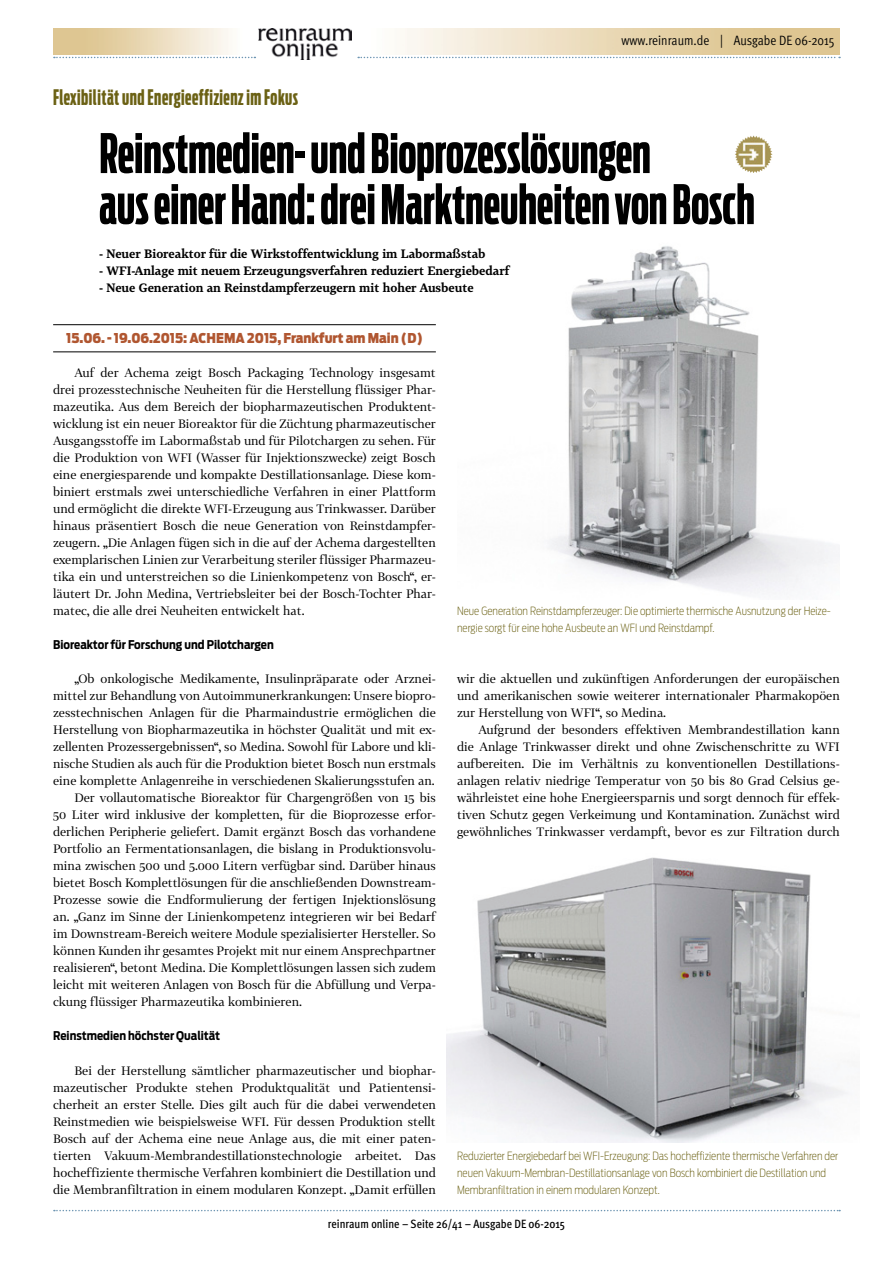
<style>
.page{position:relative;width:893px;height:1263px;background:#fff}
.page>*{position:absolute;margin:0;border:0;box-sizing:border-box;transform-origin:0 0}
.t1{font:700 54px/51px "Antenna Comp";color:#000}
.t2{font:700 21px "Antenna Comp";letter-spacing:.025em;color:#6b6114}
.t3{font:900 13.5px "Antenna Cond";color:#b05630}
.t4{font:13.5px "Meta OT Cond Norm";color:#000}
.t5{font:12px/17px "Tabac G2";color:#000;text-align:justify}
.t6{font:700 12px "Tabac G3";color:#000}
.t7{font:700 12px "Antenna Cond";color:#000}
.t8{font:500 condensed 12px "Meta OT";color:#000}
.t9{font:200 11.25px/17px "Antenna Cond";color:#6b6114}
</style>
<div class="page">
<svg style="left:358px;top:57px;width:482px;height:1px"></svg>
<svg style="left:54px;top:57px;width:201px;height:1px"></svg>
<svg style="left:54px;top:1210px;width:786px;height:1px"></svg>
<img style="left:258px;top:29px;width:94px;height:31px">
<img style="left:549px;top:246px;width:291px;height:347px">
<hr style="left:53px;top:324px;width:383px;height:1px;background:#000">
<hr style="left:53px;top:352px;width:383px;height:1px;background:#000">
<img style="left:446px;top:857px;width:402px;height:285px">
<img style="left:735px;top:135px;width:37px;height:38px">
<p class="t4" style="left:621px;top:32px;width:215px">www.reinraum.de | Ausgabe DE 06-2015</p>
<h2 class="t2" style="left:53px;top:86px;width:247px">Flexibilität und Energieeffizienz im Fokus</h2>
<h1 class="t1" style="left:99px;top:128px;width:657px">Reinstmedien- und Bioprozesslösungen<br>aus einer Hand: drei Marktneuheiten von Bosch</h1>
<p class="t6" style="left:99px;top:245px;width:388px">- Neuer Bioreaktor für die Wirkstoffentwicklung im Labormaßstab</p>
<p class="t6" style="left:99px;top:262px;width:412px">- WFI-Anlage mit neuem Erzeugungsverfahren reduziert Energiebedarf</p>
<p class="t6" style="left:99px;top:279px;width:376px">- Neue Generation an Reinstdampferzeugern mit hoher Ausbeute</p>
<p class="t3" style="left:66px;top:330px;width:358px">15.06. - 19.06.2015: ACHEMA 2015, Frankfurt am Main (D)</p>
<p class="t5" style="left:53px;top:364px;width:384px;text-indent:21px">Auf der Achema zeigt Bosch Packaging Technology insgesamt drei prozesstechnische Neuheiten für die Herstellung flüssiger Phar&shy;mazeutika. Aus dem Bereich der biopharmazeutischen Produktent&shy;wicklung ist ein neuer Bioreaktor für die Züchtung pharmazeutischer Ausgangsstoffe im Labormaßstab und für Pilotchargen zu sehen. Für die Produktion von WFI (Wasser für Injektionszwecke) zeigt Bosch eine energiesparende und kompakte Destillationsanlage. Diese kom&shy;biniert erstmals zwei unterschiedliche Verfahren in einer Plattform und ermöglicht die direkte WFI-Erzeugung aus Trinkwasser. Darüber hinaus präsentiert Bosch die neue Generation von Reinstdampfer&shy;zeugern. „Die Anlagen fügen sich in die auf der Achema dargestellten exemplarischen Linien zur Verarbeitung steriler flüssiger Pharmazeu&shy;tika ein und unterstreichen so die Linienkompetenz von Bosch“, er&shy;läutert Dr. John Medina, Vertriebsleiter bei der Bosch-Tochter Phar&shy;matec, die alle drei Neuheiten entwickelt hat.</p>
<p class="t7" style="left:53px;top:638px;width:222px">Bioreaktor für Forschung und Pilotchargen</p>
<p class="t5" style="left:74px;top:670px;width:363px">„Ob onkologische Medikamente, Insulinpräparate oder Arznei-</p>
<p class="t5" style="left:53px;top:687px;width:384px">mittel zur Behandlung von Autoimmunerkrankungen: Unsere biopro-</p>
<p class="t5" style="left:53px;top:704px;width:384px">zesstechnischen Anlagen für die Pharmaindustrie ermöglichen die</p>
<p class="t5" style="left:53px;top:721px;width:384px">Herstellung von Biopharmazeutika in höchster Qualität und mit ex-</p>
<p class="t5" style="left:53px;top:738px;width:384px">zellenten Prozessergebnissen“, so Medina. Sowohl für Labore und kli-</p>
<p class="t5" style="left:53px;top:755px;width:384px">nische Studien als auch für die Produktion bietet Bosch nun erstmals</p>
<p class="t5" style="left:53px;top:772px;width:383px">eine komplette Anlagenreihe in verschiedenen Skalierungsstufen an.</p>
<p class="t5" style="left:74px;top:789px;width:363px">Der vollautomatische Bioreaktor für Chargengrößen von 15 bis</p>
<p class="t5" style="left:53px;top:806px;width:384px">50 Liter wird inklusive der kompletten, für die Bioprozesse erfor-</p>
<p class="t5" style="left:53px;top:823px;width:384px">derlichen Peripherie geliefert. Damit ergänzt Bosch das vorhandene</p>
<p class="t5" style="left:53px;top:840px;width:384px">Portfolio an Fermentationsanlagen, die bislang in Produktionsvolu-</p>
<p class="t5" style="left:53px;top:857px;width:384px">mina zwischen 500 und 5.000 Litern verfügbar sind. Darüber hinaus</p>
<p class="t5" style="left:53px;top:874px;width:384px">bietet Bosch Komplettlösungen für die anschließenden Downstream-</p>
<p class="t5" style="left:53px;top:891px;width:384px">Prozesse sowie die Endformulierung der fertigen Injektionslösung</p>
<p class="t5" style="left:53px;top:908px;width:384px">an. „Ganz im Sinne der Linienkompetenz integrieren wir bei Bedarf</p>
<p class="t5" style="left:53px;top:925px;width:384px">im Downstream-Bereich weitere Module spezialisierter Hersteller. So</p>
<p class="t5" style="left:53px;top:942px;width:384px">können Kunden ihr gesamtes Projekt mit nur einem Ansprechpartner</p>
<p class="t5" style="left:53px;top:959px;width:384px">realisieren“, betont Medina. Die Komplettlösungen lassen sich zudem</p>
<p class="t5" style="left:53px;top:976px;width:384px">leicht mit weiteren Anlagen von Bosch für die Abfüllung und Verpa-</p>
<p class="t5" style="left:53px;top:993px;width:250px">ckung flüssiger Pharmazeutika kombinieren.</p>
<p class="t7" style="left:53px;top:1029px;width:169px">Reinstmedien höchster Qualität</p>
<p class="t5" style="left:53px;top:1061px;width:384px;text-indent:21px">Bei der Herstellung sämtlicher pharmazeutischer und biophar&shy;mazeutischer Produkte stehen Produktqualität und Patientensi&shy;cherheit an erster Stelle. Dies gilt auch für die dabei verwendeten Reinstmedien wie beispielsweise WFI. Für dessen Produktion stellt Bosch auf der Achema eine neue Anlage aus, die mit einer paten&shy;tierten Vakuum-Membrandestillationstechnologie arbeitet. Das hocheffiziente thermische Verfahren kombiniert die Destillation und die Membranfiltration in einem modularen Konzept. „Damit erfüllen</p>
<p class="t9" style="left:457px;top:603px;width:375px">Neue Generation Reinstdampferzeuger: Die optimierte thermische Ausnutzung der Heize&shy;nergie sorgt für eine hohe Ausbeute an WFI und Reinstdampf.</p>
<p class="t5" style="left:457px;top:670px;width:384px">wir die aktuellen und zukünftigen Anforderungen der europäischen und amerikanischen sowie weiterer internationaler Pharmakopöen zur Herstellung von WFI“, so Medina.</p>
<p class="t5" style="left:457px;top:721px;width:384px;text-indent:21px">Aufgrund der besonders effektiven Membrandestillation kann die Anlage Trinkwasser direkt und ohne Zwischenschritte zu WFI aufbereiten. Die im Verhältnis zu konventionellen Destillations&shy;anlagen relativ niedrige Temperatur von 50 bis 80 Grad Celsius ge&shy;währleistet eine hohe Energieersparnis und sorgt dennoch für effek&shy;tiven Schutz gegen Verkeimung und Kontamination. Zunächst wird gewöhnliches Trinkwasser verdampft, bevor es zur Filtration durch</p>
<p class="t9" style="left:457px;top:1147px;width:383px">Reduzierter Energiebedarf bei WFI-Erzeugung: Das hocheffiziente thermische Verfahren der neuen Vakuum-Membran-Destillationsanlage von Bosch kombiniert die Destillation und<br>Membranfiltration in einem modularen Konzept.</p>
<p class="t8" style="left:328px;top:1216px;width:239px">reinraum online – Seite 26/41 – Ausgabe DE 06-2015</p>
</div>
